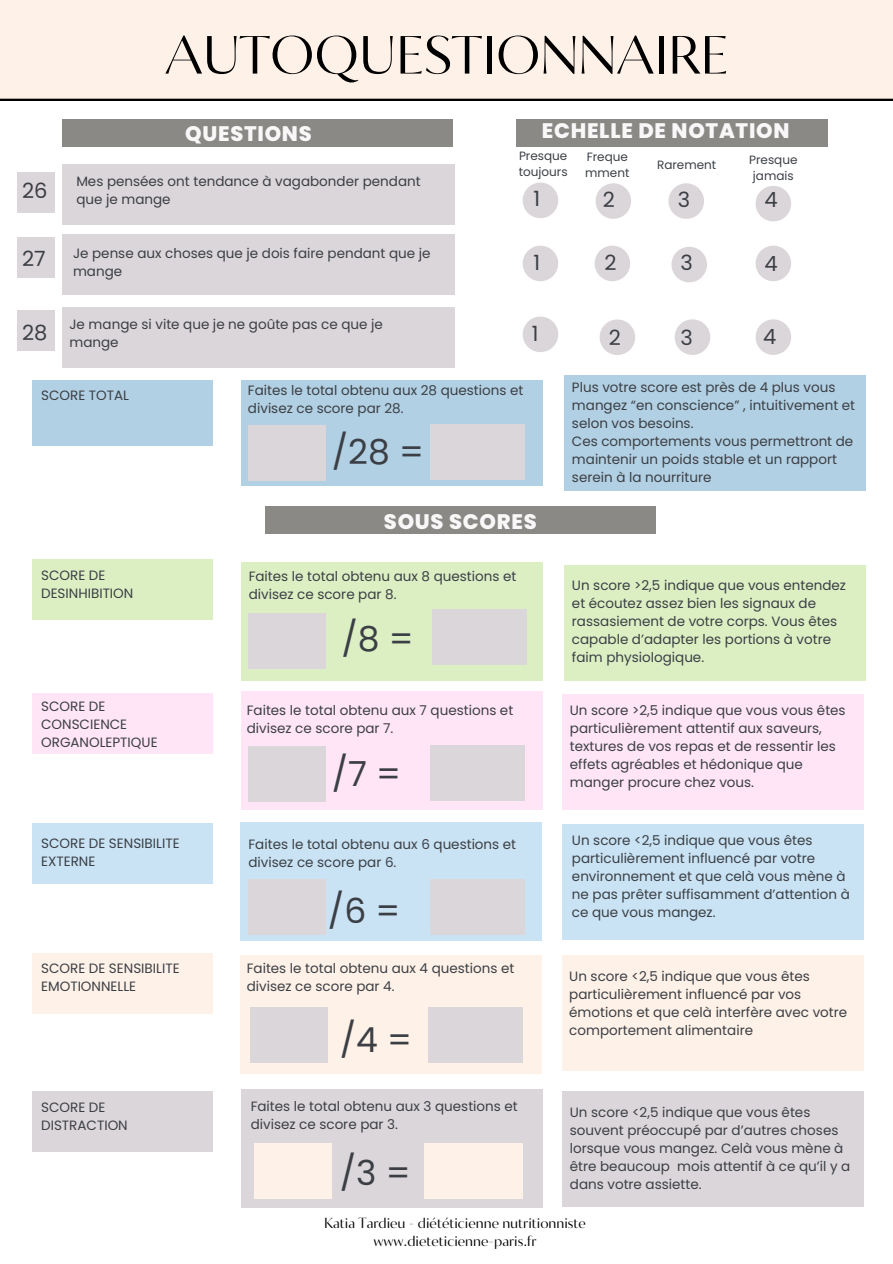
<style>
.page{position:relative;width:893px;height:1264px;background:#fff}
.page>*{position:absolute;margin:0;border:0;box-sizing:border-box;transform-origin:0 0}
.t1{font:53.55px "Circe Contrast";letter-spacing:-.005em;color:#000}
.t2{font:34.5px "Poppins";color:#3b3f45}
.t3{font:800 21px "Poppins";letter-spacing:.035em;color:#faf7f9}
.t4{font:21px "Poppins";color:#3b3f45}
.t5{font:14.55px "Circe Contrast";color:#000}
.t6{font:13.5px/18px "Poppins";color:#3b3f45}
.t7{font:12px/16px "Poppins";color:#3b3f45}
</style>
<div class="page">
<div style="left:63px;top:119px;width:390px;height:28px;background:#8b8986"></div>
<div style="left:515px;top:119px;width:312px;height:28px;background:#8b8986"></div>
<svg style="left:594px;top:246px;width:36px;height:35px"></svg>
<div style="left:0;top:0;width:892px;height:101px;background:#fef1e7"></div>
<div style="left:63px;top:165px;width:392px;height:60px;background:#dbd6d9"></div>
<div style="left:63px;top:235px;width:392px;height:60px;background:#dbd6d9"></div>
<div style="left:63px;top:307px;width:392px;height:60px;background:#dbd6d9"></div>
<svg style="left:522px;top:183px;width:36px;height:35px"></svg>
<svg style="left:595px;top:183px;width:36px;height:36px"></svg>
<svg style="left:668px;top:183px;width:36px;height:36px"></svg>
<svg style="left:755px;top:186px;width:36px;height:35px"></svg>
<svg style="left:522px;top:246px;width:36px;height:35px"></svg>
<svg style="left:522px;top:316px;width:36px;height:36px"></svg>
<svg style="left:599px;top:319px;width:36px;height:36px"></svg>
<svg style="left:671px;top:247px;width:36px;height:35px"></svg>
<svg style="left:755px;top:246px;width:36px;height:35px"></svg>
<svg style="left:674px;top:319px;width:36px;height:36px"></svg>
<svg style="left:755px;top:319px;width:36px;height:36px"></svg>
<div style="left:17px;top:172px;width:38px;height:41px;background:#dbd6d9"></div>
<div style="left:17px;top:236px;width:38px;height:41px;background:#dbd6d9"></div>
<div style="left:17px;top:310px;width:38px;height:41px;background:#dbd6d9"></div>
<div style="left:32px;top:559px;width:181px;height:60px;background:#dcefc3"></div>
<div style="left:265px;top:506px;width:390px;height:28px;background:#8b8986"></div>
<div style="left:241px;top:562px;width:301px;height:118px;background:#dcefc3"></div>
<div style="left:249px;top:613px;width:77px;height:55px;background:#dbd6d9"></div>
<div style="left:432px;top:609px;width:94px;height:56px;background:#dbd6d9"></div>
<div style="left:564px;top:564px;width:302px;height:116px;background:#dcefc3"></div>
<div style="left:32px;top:693px;width:181px;height:60px;background:#ffe5f5"></div>
<div style="left:241px;top:691px;width:302px;height:118px;background:#ffe5f5"></div>
<div style="left:562px;top:694px;width:302px;height:115px;background:#ffe5f5"></div>
<div style="left:562px;top:823px;width:302px;height:116px;background:#c9e3f4"></div>
<div style="left:240px;top:822px;width:302px;height:118px;background:#c9e3f4"></div>
<div style="left:32px;top:823px;width:181px;height:60px;background:#c9e3f4"></div>
<div style="left:562px;top:955px;width:302px;height:116px;background:#fef1e7"></div>
<div style="left:240px;top:955px;width:302px;height:118px;background:#fef1e7"></div>
<div style="left:32px;top:953px;width:181px;height:60px;background:#fef1e7"></div>
<div style="left:241px;top:1089px;width:302px;height:118px;background:#dbd6d9"></div>
<div style="left:562px;top:1091px;width:302px;height:116px;background:#dbd6d9"></div>
<div style="left:32px;top:1091px;width:181px;height:60px;background:#dbd6d9"></div>
<div style="left:249px;top:746px;width:77px;height:56px;background:#dbd6d9"></div>
<div style="left:430px;top:745px;width:94px;height:56px;background:#dbd6d9"></div>
<div style="left:249px;top:879px;width:77px;height:55px;background:#dbd6d9"></div>
<div style="left:430px;top:879px;width:94px;height:55px;background:#dbd6d9"></div>
<div style="left:251px;top:1007px;width:77px;height:55px;background:#dbd6d9"></div>
<div style="left:428px;top:1007px;width:94px;height:55px;background:#dbd6d9"></div>
<div style="left:254px;top:1143px;width:78px;height:55px;background:#fef1e7"></div>
<div style="left:424px;top:1143px;width:98px;height:55px;background:#fef1e7"></div>
<div style="left:32px;top:381px;width:181px;height:65px;background:#b2d0e3"></div>
<div style="left:241px;top:380px;width:302px;height:105px;background:#b2d0e3"></div>
<div style="left:249px;top:425px;width:77px;height:55px;background:#dbd6d9"></div>
<div style="left:430px;top:424px;width:94px;height:56px;background:#dbd6d9"></div>
<div style="left:564px;top:375px;width:302px;height:116px;background:#b2d0e3"></div>
<p class="t1" style="left:165px;top:24px;width:565px">AUTOQUESTIONNAIRE</p>
<p class="t4" style="left:22px;top:176px;width:27px">26</p>
<p class="t4" style="left:22px;top:244px;width:25px">27</p>
<p class="t4" style="left:22px;top:317px;width:27px">28</p>
<p class="t3" style="left:185px;top:119px;width:128px">QUESTIONS</p>
<p class="t3" style="left:541px;top:116px;width:249px">ECHELLE DE NOTATION</p>
<p class="t6" style="left:76px;top:173px;width:346px">Mes pensées ont tendance à vagabonder pendant que je mange</p>
<p class="t6" style="left:73px;top:244px;width:359px">Je pense aux choses que je dois faire pendant que je mange</p>
<p class="t6" style="left:69px;top:315px;width:315px">Je mange si vite que je ne goûte pas ce que je mange</p>
<p class="t7" style="left:518px;top:148px;width:50px">Presque toujours</p>
<p class="t7" style="left:749px;top:151px;width:50px;text-align:center">Presque jamais</p>
<p class="t7" style="left:585px;top:148px;width:46px">Freque mment</p>
<p class="t7" style="left:657px;top:156px;width:61px">Rarement</p>
<p class="t4" style="left:533px;top:184px;width:8px">1</p>
<p class="t4" style="left:602px;top:185px;width:14px">2</p>
<p class="t4" style="left:678px;top:185px;width:14px">3</p>
<p class="t4" style="left:764px;top:185px;width:15px">4</p>
<p class="t4" style="left:533px;top:248px;width:8px">1</p>
<p class="t4" style="left:604px;top:248px;width:14px">2</p>
<p class="t4" style="left:680px;top:248px;width:14px">3</p>
<p class="t4" style="left:764px;top:249px;width:15px">4</p>
<p class="t4" style="left:531px;top:319px;width:8px">1</p>
<p class="t4" style="left:608px;top:323px;width:14px">2</p>
<p class="t4" style="left:680px;top:323px;width:14px">3</p>
<p class="t4" style="left:763px;top:322px;width:15px">4</p>
<p class="t6" style="left:41px;top:386px;width:89px">SCORE TOTAL</p>
<p class="t6" style="left:248px;top:381px;width:277px">Faites le total obtenu aux 28 questions et divisez ce score par 28.</p>
<p class="t6" style="left:572px;top:378px;width:285px">Plus votre score est près de 4 plus vous mangez “en conscience” , intuitivement et selon vos besoins.</p>
<p class="t6" style="left:572px;top:432px;width:283px">Ces comportements vous permettront de maintenir un poids stable et un rapport serein à la nourriture</p>
<p class="t2" style="left:332px;top:428px;width:94px">/28 =</p>
<p class="t3" style="left:384px;top:507px;width:154px">SOUS SCORES</p>
<p class="t6" style="left:41px;top:566px;width:94px">SCORE DE<br>DESINHIBITION</p>
<p class="t6" style="left:249px;top:567px;width:269px">Faites le total obtenu aux 8 questions et divisez ce score par 8.</p>
<p class="t6" style="left:572px;top:576px;width:276px">Un score &gt;2,5 indique que vous entendez et écoutez assez bien les signaux de rassasiement de votre corps. Vous êtes capable d’adapter les portions à votre faim physiologique.</p>
<p class="t6" style="left:41px;top:696px;width:118px">SCORE DE<br>CONSCIENCE<br>ORGANOLEPTIQUE</p>
<p class="t6" style="left:247px;top:701px;width:268px">Faites le total obtenu aux 7 questions et divisez ce score par 7.</p>
<p class="t2" style="left:341px;top:614px;width:74px">/8 =</p>
<p class="t6" style="left:570px;top:701px;width:277px">Un score &gt;2,5 indique que vous vous êtes particulièrement attentif aux saveurs, textures de vos repas et de ressentir les effets agréables et hédonique que manger procure chez vous.</p>
<p class="t2" style="left:332px;top:749px;width:71px">/7 =</p>
<p class="t6" style="left:41px;top:834px;width:140px">SCORE DE SENSIBILITE<br>EXTERNE</p>
<p class="t6" style="left:248px;top:835px;width:269px">Faites le total obtenu aux 6 questions et divisez ce score par 6.</p>
<p class="t2" style="left:328px;top:886px;width:74px">/6 =</p>
<p class="t6" style="left:572px;top:830px;width:279px">Un score &lt;2,5 indique que vous êtes particulièrement influencé par votre environnement et que celà vous mène à ne pas prêter suffisamment d’attention à ce que vous mangez.</p>
<p class="t6" style="left:41px;top:959px;width:140px">SCORE DE SENSIBILITE<br>EMOTIONNELLE</p>
<p class="t6" style="left:247px;top:959px;width:269px">Faites le total obtenu aux 4 questions et divisez ce score par 4.</p>
<p class="t6" style="left:569px;top:967px;width:279px">Un score &lt;2,5 indique que vous êtes particulièrement influencé par vos émotions et que celà interfère avec votre comportement alimentaire</p>
<p class="t2" style="left:340px;top:1015px;width:74px">/4 =</p>
<p class="t6" style="left:41px;top:1098px;width:88px">SCORE DE<br>DISTRACTION</p>
<p class="t6" style="left:251px;top:1097px;width:268px">Faites le total obtenu aux 3 questions et divisez ce score par 3.</p>
<p class="t6" style="left:570px;top:1103px;width:282px">Un score &lt;2,5 indique que vous êtes souvent préoccupé par d’autres choses lorsque vous mangez. Celà vous mène à être beaucoup mois attentif à ce qu’il y a dans votre assiette.</p>
<p class="t2" style="left:340px;top:1149px;width:72px">/3 =</p>
<p class="t5" style="left:324px;top:1214px;width:263px">Katia Tardieu - diététicienne nutritionniste</p>
<p class="t5" style="left:373px;top:1232px;width:164px">www.dieteticienne-paris.fr</p>
</div>
